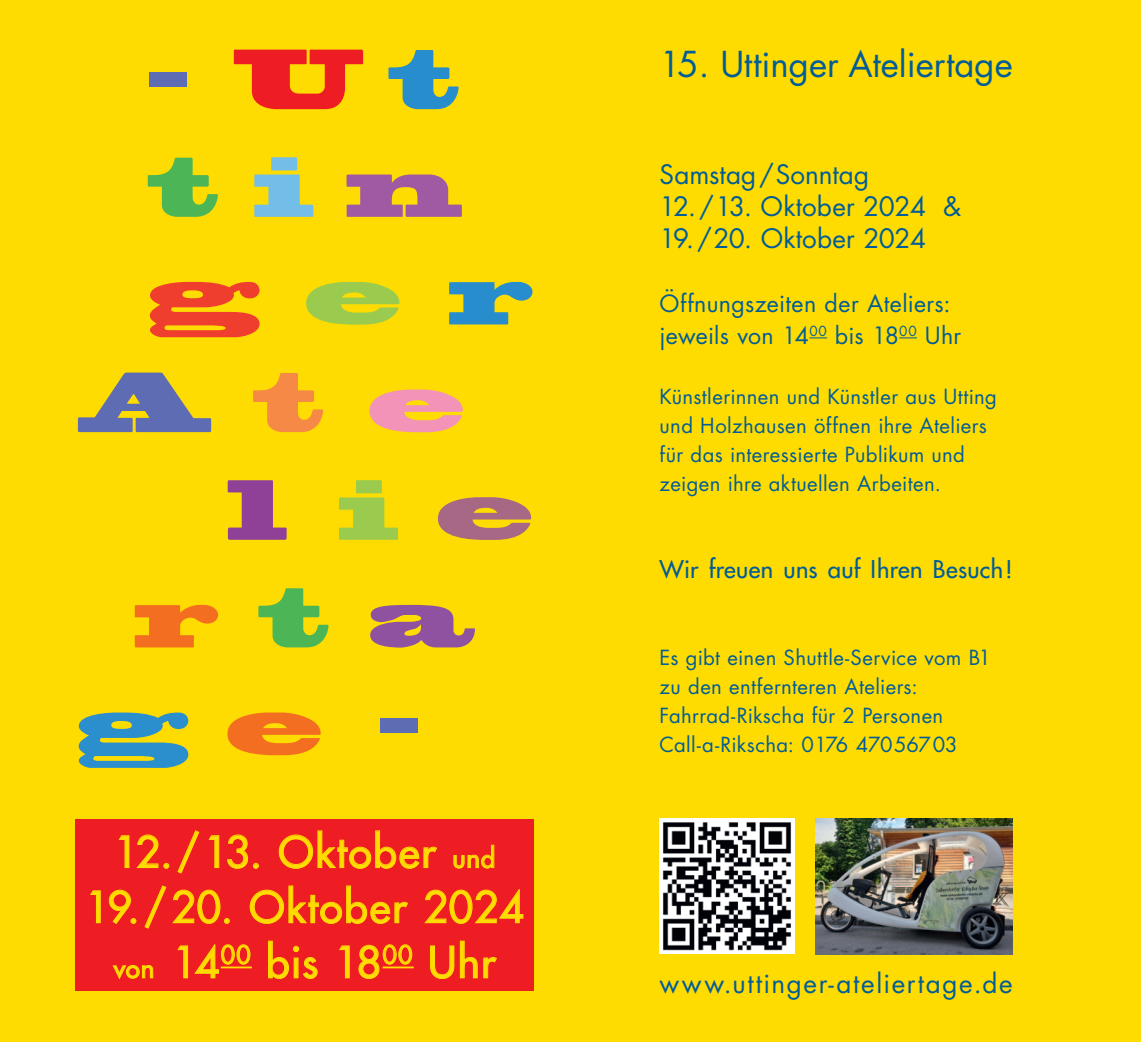
<style>
.page{position:relative;width:1141px;height:1042px;background:#ffdc01}
.page>*{position:absolute;margin:0;border:0;box-sizing:border-box;transform-origin:0 0}
.t1{font:79.45px "Blackoak Std";color:#5d6cb3;scale:.94 1}
.t2{font:79.45px "Blackoak Std";color:#4cb656;scale:.94 1}
.t3{font:79.45px "Blackoak Std";color:#ef3e2e;scale:.94 1}
.t4{font:79.45px "Blackoak Std";color:#8f4198;scale:.94 1}
.t5{font:79.45px "Blackoak Std";color:#f36e21;scale:.94 1}
.t6{font:79.45px "Blackoak Std";color:#2b8ecd;scale:.94 1}
.t7{font:42.18px/55.1px "Futura";letter-spacing:.035em;color:#ffdc01;text-align:center}
.t8{font:34.82px "Futura";color:#015c97}
.t9{font:26.07px/31.8px "Futura";letter-spacing:.01em;color:#015c97}
.t10{font:26.07px "Futura";letter-spacing:.06em;color:#015c97}
.t11{font:23.8px "Futura";letter-spacing:.015em;color:#015c97}
.t12{font:23.1px/31.8px "Futura";letter-spacing:.01em;color:#015c97}
.t13{font:20.3px/29.1px "Futura";letter-spacing:.02em;color:#015c97}
.s1{color:#ee1d23}
.s2{color:#278dcd}
.s3{color:#73bde9}
.s4{color:#a05aa4}
.s5{color:#9acb4e}
.s6{color:#f68945}
.s7{color:#f393b8}
.s8{color:#a66885}
.s9{color:#4cb656}
.s10{color:#8e52a1}
.s11{color:#f36e21}
.s12{color:#5d6cb3}
.s13{font-size:25.72px}
</style>
<div class="page">
<div style="left:76px;top:819px;width:458px;height:171px;background:#ee1d23"></div>
<hr style="left:221px;top:966px;width:31px;height:2px;background:#ffdc01">
<hr style="left:383px;top:966px;width:31px;height:2px;background:#ffdc01">
<svg style="left:119px;top:835px;width:11px;height:33px"></svg>
<svg style="left:137px;top:834px;width:32px;height:34px"></svg>
<svg style="left:177px;top:830px;width:23px;height:44px"></svg>
<svg style="left:209px;top:835px;width:11px;height:33px"></svg>
<svg style="left:227px;top:834px;width:21px;height:35px"></svg>
<svg style="left:254px;top:863px;width:4px;height:5px"></svg>
<svg style="left:278px;top:830px;width:159px;height:39px"></svg>
<svg style="left:453px;top:844px;width:42px;height:25px"></svg>
<svg style="left:90px;top:890px;width:11px;height:33px"></svg>
<svg style="left:108px;top:889px;width:28px;height:35px"></svg>
<svg style="left:144px;top:885px;width:85px;height:44px"></svg>
<svg style="left:249px;top:885px;width:159px;height:39px"></svg>
<svg style="left:424px;top:889px;width:100px;height:35px"></svg>
<svg style="left:113px;top:965px;width:41px;height:14px"></svg>
<svg style="left:177px;top:945px;width:11px;height:33px"></svg>
<svg style="left:194px;top:944px;width:57px;height:34px"></svg>
<svg style="left:268px;top:940px;width:50px;height:39px"></svg>
<svg style="left:339px;top:945px;width:11px;height:33px"></svg>
<svg style="left:358px;top:944px;width:55px;height:35px"></svg>
<svg style="left:430px;top:940px;width:67px;height:39px"></svg>
<svg style="left:809px;top:337px;width:18px;height:1px"></svg>
<svg style="left:899px;top:337px;width:18px;height:1px"></svg>
<img style="left:660px;top:819px;width:135px;height:135px">
<img style="left:816px;top:819px;width:197px;height:135px">
<h1 class="t1" style="left:150px;top:27px;width:332px">– <span class="s1">U</span><span class="s2">t</span></h1>
<h1 class="t2" style="left:146px;top:134px;width:339px">t<span class="s3">i</span><span class="s4">n</span></h1>
<h1 class="t3" style="left:147px;top:242px;width:413px">g<span class="s5">e</span><span class="s2">r</span></h1>
<h1 class="t1" style="left:76px;top:350px;width:416px">A<span class="s6">t</span><span class="s7">e</span></h1>
<h1 class="t4" style="left:226px;top:457px;width:329px">l<span class="s5">i</span><span class="s8">e</span></h1>
<h1 class="t5" style="left:133px;top:565px;width:366px">r<span class="s9">t</span><span class="s10">a</span></h1>
<h1 class="t6" style="left:76px;top:672px;width:365px">g<span class="s11">e</span> <span class="s12">–</span></h1>
<h2 class="t7" style="left:86px;top:824px;width:440px">12./13. Oktober <span class="s13">und<br></span>19./20. Oktober 2024 <span class="s13">von</span> 14<sup>00</sup> bis 18<sup>00</sup> Uhr</h2>
<h3 class="t8" style="left:660px;top:40px;width:355px">15. Uttinger Ateliertage</h3>
<p class="t9" style="left:660px;top:158px;width:303px">Samstag/Sonntag<br>12./13. Oktober 2024 &amp;<br>19./20. Oktober 2024</p>
<p class="t12" style="left:660px;top:287px;width:303px">Öffnungszeiten der Ateliers: jeweils von 14<sup>00</sup> bis 18<sup>00</sup> Uhr</p>
<p class="t13" style="left:660px;top:382px;width:339px">Künstlerinnen und Künstler aus Utting und Holzhausen öffnen ihre Ateliers für das interessierte Publikum und zeigen ihre aktuellen Arbeiten.</p>
<p class="t11" style="left:660px;top:554px;width:355px">Wir freuen uns auf Ihren Besuch!</p>
<p class="t13" style="left:660px;top:642px;width:333px">Es gibt einen Shuttle-Service vom B1 zu den entfernteren Ateliers:<br>Fahrrad-Rikscha für 2 Personen<br>Call-a-Rikscha: 0176 47056703</p>
<p class="t10" style="left:660px;top:965px;width:355px">www.uttinger-ateliertage.de</p>
</div>
